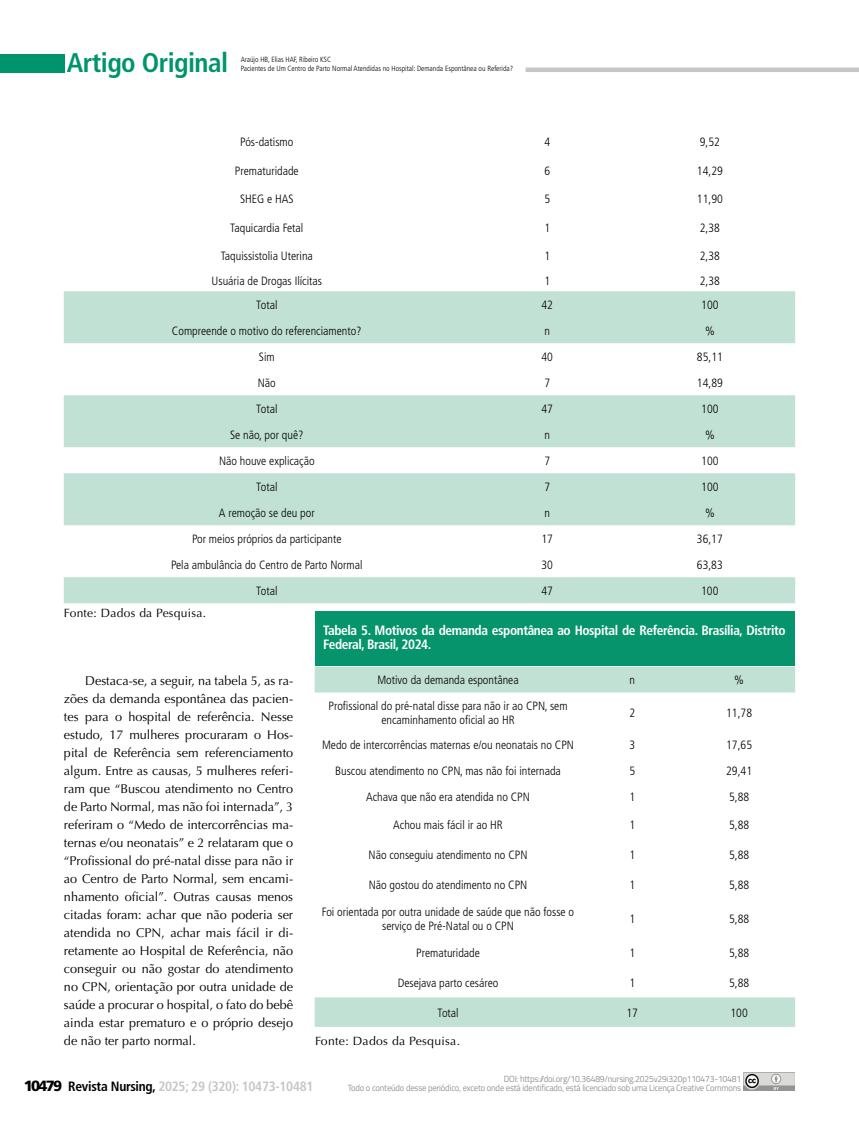
<style>
.page{position:relative;width:859px;height:1132px;background:#fff}
.page>*{position:absolute;margin:0;border:0;box-sizing:border-box;transform-origin:0 0}
.t1{font:700 condensed 27px "Frutiger LT Std";letter-spacing:-.02em;color:#00946c}
.t2{font:700 condensed 13.5px/13.5px "Frutiger LT Std";letter-spacing:-.03em;color:#fff}
.t3{font:700 condensed 13.5px "Frutiger LT Std";letter-spacing:-.02em;color:#c6c6c6}
.t4{font:12.75px/18px "Optima LT Std";color:#000;text-align:justify}
.t5{font:300 condensed 12px/14.4px "Frutiger LT Std";color:#000;text-align:center}
.t6{font:12px "Optima LT Std";letter-spacing:.025em;color:#000}
.t7{font:9px/9.4px "Titillium";letter-spacing:-.02em;color:#939398;text-align:right;scale:.95 1}
.t8{font:300 condensed 7.5px/9px "Frutiger LT Std";color:#000}
.s1{font-weight:900;font-stretch:normal;font-size:14.85px;color:#000}
.s2{color:#000}
</style>
<div class="page">
<div style="left:0;top:54px;width:65px;height:18px;background:#00946c"></div>
<hr style="left:526px;top:68px;width:333px;height:4px;background:#c6c6c6">
<img style="left:743px;top:1072px;width:52px;height:18px">
<svg style="left:64px;top:291px;width:731px;height:312px;fill:#c2e1d5"></svg>
<div style="left:315px;top:611px;width:479px;height:54px;background:#06946c"></div>
<div style="left:315px;top:666px;width:480px;height:360px;background:#c2e1d5"></div>
<svg style="left:315px;top:692px;width:480px;height:304px"></svg>
<h1 class="t1" style="left:67px;top:47px;width:163px">Artigo Original</h1>
<p class="t8" style="left:241px;top:55px;width:274px">Araújo HB, Elias HAF, Ribeiro KSC<br>Pacientes de Um Centro de Parto Normal Atendidas no Hospital: Demanda Espontânea ou Referida?</p>
<p class="t5" style="left:240px;top:135px;width:55px">Pós-datismo</p>
<p class="t5" style="left:544px;top:135px;width:7px">4</p>
<p class="t5" style="left:700px;top:135px;width:22px">9,52</p>
<p class="t5" style="left:235px;top:164px;width:65px">Prematuridade</p>
<p class="t5" style="left:544px;top:164px;width:7px">6</p>
<p class="t5" style="left:697px;top:164px;width:27px">14,29</p>
<p class="t5" style="left:240px;top:192px;width:55px">SHEG e HAS</p>
<p class="t5" style="left:544px;top:192px;width:7px">5</p>
<p class="t5" style="left:697px;top:192px;width:27px">11,90</p>
<p class="t5" style="left:230px;top:221px;width:75px">Taquicardia Fetal</p>
<p class="t5" style="left:544px;top:221px;width:7px">1</p>
<p class="t5" style="left:700px;top:221px;width:22px">2,38</p>
<p class="t5" style="left:221px;top:249px;width:94px">Taquissistolia Uterina</p>
<p class="t5" style="left:544px;top:249px;width:7px">1</p>
<p class="t5" style="left:700px;top:249px;width:22px">2,38</p>
<p class="t5" style="left:212px;top:274px;width:112px">Usuária de Drogas Ilícitas</p>
<p class="t5" style="left:544px;top:274px;width:7px">1</p>
<p class="t5" style="left:700px;top:274px;width:22px">2,38</p>
<p class="t5" style="left:256px;top:297px;width:23px">Total</p>
<p class="t5" style="left:541px;top:297px;width:13px">42</p>
<p class="t5" style="left:701px;top:297px;width:19px">100</p>
<p class="t5" style="left:172px;top:323px;width:191px">Compreende o motivo do referenciamento?</p>
<p class="t5" style="left:544px;top:323px;width:7px">n</p>
<p class="t5" style="left:705px;top:323px;width:11px">%</p>
<p class="t5" style="left:259px;top:349px;width:17px">Sim</p>
<p class="t5" style="left:541px;top:349px;width:13px">40</p>
<p class="t5" style="left:697px;top:349px;width:27px">85,11</p>
<p class="t5" style="left:258px;top:375px;width:20px">Não</p>
<p class="t5" style="left:544px;top:375px;width:7px">7</p>
<p class="t5" style="left:697px;top:375px;width:27px">14,89</p>
<p class="t5" style="left:256px;top:401px;width:23px">Total</p>
<p class="t5" style="left:541px;top:401px;width:13px">47</p>
<p class="t5" style="left:701px;top:401px;width:19px">100</p>
<p class="t5" style="left:230px;top:427px;width:75px">Se não, por quê?</p>
<p class="t5" style="left:544px;top:427px;width:7px">n</p>
<p class="t5" style="left:705px;top:427px;width:11px">%</p>
<p class="t5" style="left:219px;top:453px;width:97px">Não houve explicação</p>
<p class="t5" style="left:544px;top:453px;width:7px">7</p>
<p class="t5" style="left:701px;top:453px;width:19px">100</p>
<p class="t5" style="left:256px;top:479px;width:23px">Total</p>
<p class="t5" style="left:544px;top:479px;width:7px">7</p>
<p class="t5" style="left:701px;top:479px;width:19px">100</p>
<p class="t5" style="left:219px;top:505px;width:97px">A remoção se deu por</p>
<p class="t5" style="left:544px;top:505px;width:7px">n</p>
<p class="t5" style="left:705px;top:505px;width:11px">%</p>
<p class="t5" style="left:192px;top:531px;width:151px">Por meios próprios da participante</p>
<p class="t5" style="left:541px;top:531px;width:13px">17</p>
<p class="t5" style="left:697px;top:531px;width:27px">36,17</p>
<p class="t5" style="left:171px;top:557px;width:193px">Pela ambulância do Centro de Parto Normal</p>
<p class="t5" style="left:541px;top:557px;width:13px">30</p>
<p class="t5" style="left:697px;top:557px;width:27px">63,83</p>
<p class="t5" style="left:256px;top:583px;width:23px">Total</p>
<p class="t5" style="left:541px;top:583px;width:13px">47</p>
<p class="t5" style="left:701px;top:583px;width:19px">100</p>
<p class="t6" style="left:64px;top:605px;width:144px">Fonte: Dados da Pesquisa.</p>
<p class="t4" style="left:64px;top:671px;width:231px;text-indent:21px">Destaca-se, a seguir, na tabela 5, as ra&shy;zões da demanda espontânea das pacien&shy;tes para o hospital de referência. Nesse estudo, 17 mulheres procuraram o Hos&shy;pital de Referência sem referenciamento algum. Entre as causas, 5 mulheres referi&shy;ram que “Buscou atendimento no Centro de Parto Normal, mas não foi internada”, 3 referiram o “Medo de intercorrências ma&shy;ternas e/ou neonatais” e 2 relataram que o “Profissional do pré-natal disse para não ir ao Centro de Parto Normal, sem encami&shy;nhamento oficial”. Outras causas menos citadas foram: achar que não poderia ser atendida no CPN, achar mais fácil ir di&shy;retamente ao Hospital de Referência, não conseguir ou não gostar do atendimento no CPN, orientação por outra unidade de saúde a procurar o hospital, o fato do bebê ainda estar prematuro e o próprio desejo de não ter parto normal.</p>
<p class="t2" style="left:323px;top:623px;width:464px">Tabela 5. Motivos da demanda espontânea ao Hospital de Referência. Brasília, Distrito<br>Federal, Brasil, 2024.</p>
<p class="t5" style="left:377px;top:672px;width:143px">Motivo da demanda espontânea</p>
<p class="t5" style="left:629px;top:672px;width:7px">n</p>
<p class="t5" style="left:734px;top:672px;width:11px">%</p>
<p class="t5" style="left:328px;top:698px;width:241px">Profissional do pré-natal disse para não ir ao CPN, sem encaminhamento oficial ao HR</p>
<p class="t5" style="left:629px;top:705px;width:7px">2</p>
<p class="t5" style="left:726px;top:705px;width:27px">11,78</p>
<p class="t5" style="left:322px;top:738px;width:254px">Medo de intercorrências maternas e/ou neonatais no CPN</p>
<p class="t5" style="left:629px;top:738px;width:7px">3</p>
<p class="t5" style="left:726px;top:738px;width:27px">17,65</p>
<p class="t5" style="left:335px;top:764px;width:227px">Buscou atendimento no CPN, mas não foi internada</p>
<p class="t5" style="left:629px;top:764px;width:7px">5</p>
<p class="t5" style="left:726px;top:764px;width:27px">29,41</p>
<p class="t5" style="left:366px;top:790px;width:165px">Achava que não era atendida no CPN</p>
<p class="t5" style="left:629px;top:790px;width:7px">1</p>
<p class="t5" style="left:729px;top:790px;width:22px">5,88</p>
<p class="t5" style="left:393px;top:817px;width:111px">Achou mais fácil ir ao HR</p>
<p class="t5" style="left:629px;top:817px;width:7px">1</p>
<p class="t5" style="left:729px;top:817px;width:22px">5,88</p>
<p class="t5" style="left:369px;top:847px;width:160px">Não conseguiu atendimento no CPN</p>
<p class="t5" style="left:629px;top:847px;width:7px">1</p>
<p class="t5" style="left:729px;top:847px;width:22px">5,88</p>
<p class="t5" style="left:369px;top:877px;width:160px">Não gostou do atendimento no CPN</p>
<p class="t5" style="left:629px;top:877px;width:7px">1</p>
<p class="t5" style="left:729px;top:877px;width:22px">5,88</p>
<p class="t5" style="left:322px;top:904px;width:254px">Foi orientada por outra unidade de saúde que não fosse o serviço de Pré-Natal ou o CPN</p>
<p class="t5" style="left:629px;top:911px;width:7px">1</p>
<p class="t5" style="left:729px;top:911px;width:22px">5,88</p>
<p class="t5" style="left:416px;top:945px;width:65px">Prematuridade</p>
<p class="t5" style="left:629px;top:945px;width:7px">1</p>
<p class="t5" style="left:729px;top:945px;width:22px">5,88</p>
<p class="t5" style="left:398px;top:975px;width:102px">Desejava parto cesáreo</p>
<p class="t5" style="left:629px;top:975px;width:7px">1</p>
<p class="t5" style="left:729px;top:975px;width:22px">5,88</p>
<p class="t5" style="left:437px;top:1004px;width:23px">Total</p>
<p class="t5" style="left:626px;top:1004px;width:13px">17</p>
<p class="t5" style="left:730px;top:1004px;width:19px">100</p>
<p class="t6" style="left:315px;top:1033px;width:147px">Fonte: Dados da Pesquisa.</p>
<p class="t3" style="left:24px;top:1077px;width:291px"><span class="s1">10479</span> <span class="s2">Revista Nursing,</span> 2025; 29 (320): 10473-10481</p>
<p class="t7" style="left:348px;top:1072px;width:416px">DOI: https://doi.org/10.36489/nursing.2025v29i320p110473-10481<br>Todo o conteúdo desse periódico, exceto onde está identificado, está licenciado sob uma Licença Creative Commons</p>
</div>
